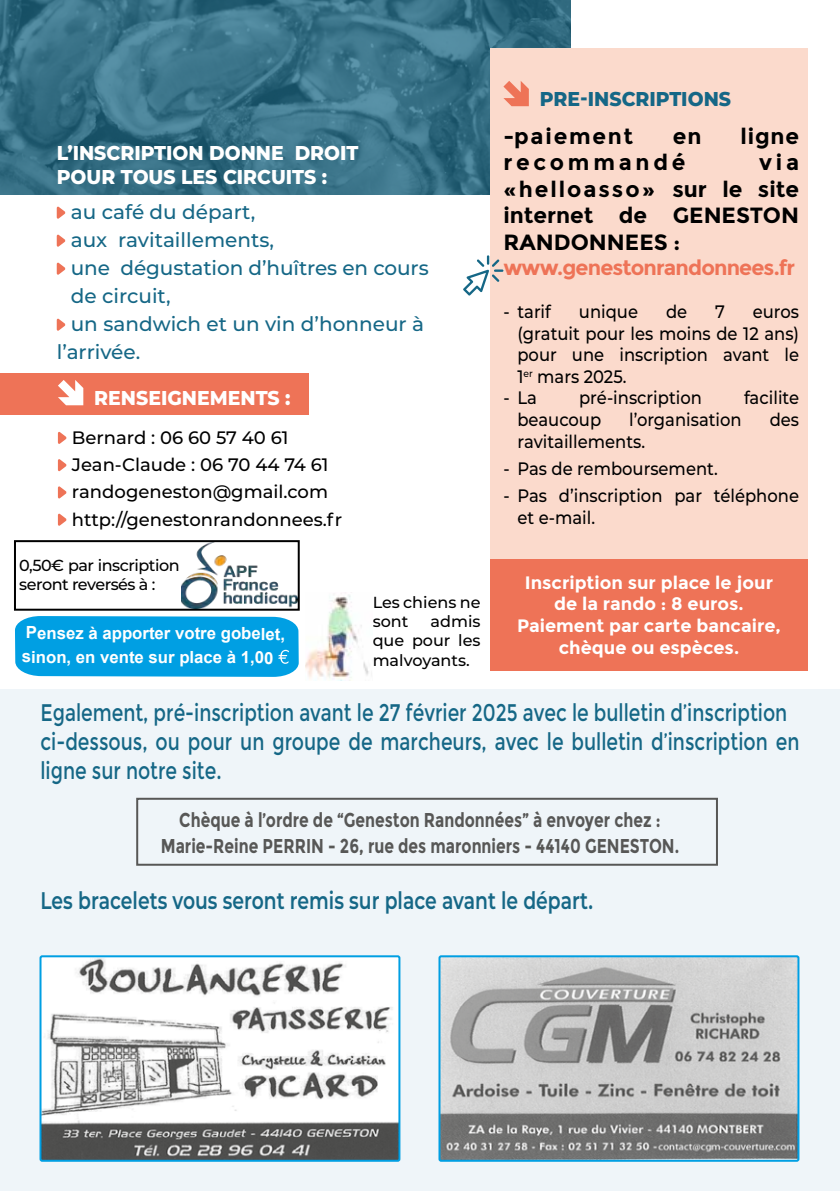
<style>
.page{position:relative;width:840px;height:1191px;background:#fff}
.page>*{position:absolute;margin:0;border:0;box-sizing:border-box;transform-origin:0 0}
.t1{font:24px/28.8px "Montserrat";color:#156786;scale:.78 1}
.t2{font:600 24px "Montserrat";color:#156786;scale:.78 1}
.t3{font:700 22px/26.4px "Montserrat";letter-spacing:.04em;color:#000;text-align:justify}
.t4{font:700 22px "Montserrat";letter-spacing:.17em;color:#000}
.t5{font:700 22px "Montserrat";letter-spacing:.08em;color:#000}
.t6{font:700 21px "Montserrat";letter-spacing:-.04em;color:#ee7357}
.t7{font:500 20px "Montserrat";color:#156786}
.t8{font:700 20px/26.4px "Montserrat";color:#575756;text-align:center;scale:.78 1}
.t9{font:800 20px/24px "Montserrat";color:#fff;scale:.94 1}
.t10{font:800 20px "Montserrat";color:#156786;scale:.94 1}
.t11{font:500 18px/21.6px "Montserrat";color:#000;text-align:justify;scale:.91 1}
.t12{font:500 18px/27.2px "Montserrat";color:#000}
.t13{font:700 18px/21.6px "Montserrat";color:#fff;text-align:center}
.t14{font:700 16.8px/24px "Arial";letter-spacing:-.005em;color:#fff}
.t15{font:500 16px/19.2px "Montserrat";letter-spacing:-.01em;color:#000}
.t16{font:500 16px/19.2px "Montserrat";letter-spacing:-.03em;color:#000}
</style>
<div class="page">
<svg style="left:0;top:0;width:570px;height:194px;background:#387187"></svg>
<div style="left:0;top:690px;width:839px;height:501px;background:#eff5f9"></div>
<svg style="left:57px;top:206px;width:8px;height:13px"></svg>
<svg style="left:57px;top:234px;width:8px;height:13px"></svg>
<svg style="left:57px;top:262px;width:8px;height:13px"></svg>
<svg style="left:57px;top:318px;width:8px;height:13px"></svg>
<div style="left:490px;top:48px;width:317px;height:602px;background:#fbdacc"></div>
<svg style="left:503px;top:81px;width:25px;height:25px"></svg>
<div style="left:15px;top:616px;width:283px;height:61px;background:#009fe3"></div>
<div style="left:490px;top:560px;width:317px;height:111px;background:#ee7357"></div>
<div style="left:0;top:373px;width:308px;height:41px;background:#ee7357"></div>
<div style="left:136px;top:797px;width:581px;height:68px;border:2px solid #575756"></div>
<svg style="left:58px;top:380px;width:25px;height:25px"></svg>
<svg style="left:58px;top:431px;width:9px;height:13px"></svg>
<svg style="left:58px;top:459px;width:9px;height:12px"></svg>
<svg style="left:58px;top:486px;width:9px;height:13px"></svg>
<svg style="left:58px;top:513px;width:9px;height:13px"></svg>
<svg style="left:463px;top:255px;width:40px;height:41px"></svg>
<img style="left:305px;top:592px;width:64px;height:88px">
<img style="left:42px;top:958px;width:355px;height:200px">
<div style="left:39px;top:955px;width:361px;height:206px;border:2px solid #009fe3;border-radius:2px"></div>
<img style="left:441px;top:958px;width:355px;height:200px">
<div style="left:438px;top:955px;width:361px;height:206px;border:2px solid #009fe3;border-radius:2px"></div>
<img style="left:181px;top:543px;width:115px;height:64px">
<div style="left:14px;top:540px;width:285px;height:70px;border:2px solid #000"></div>
<p class="t9" style="left:57px;top:140px;width:322px">L’INSCRIPTION DONNE DROIT<br>POUR TOUS LES CIRCUITS :</p>
<p class="t7" style="left:71px;top:198px;width:186px">au café du départ,</p>
<p class="t7" style="left:71px;top:226px;width:204px">aux ravitaillements,</p>
<p class="t7" style="left:71px;top:254px;width:359px">une dégustation d’huîtres en cours</p>
<p class="t7" style="left:71px;top:282px;width:101px">de circuit,</p>
<p class="t7" style="left:71px;top:310px;width:355px">un sandwich et un vin d’honneur à</p>
<p class="t7" style="left:57px;top:338px;width:85px">l’arrivée.</p>
<p class="t9" style="left:94px;top:385px;width:210px">RENSEIGNEMENTS :</p>
<p class="t12" style="left:72px;top:423px;width:271px">Bernard : 06 60 57 40 61<br>Jean-Claude : 06 70 44 74 61 randogeneston@gmail.com http://genestonrandonnees.fr</p>
<p class="t16" style="left:19px;top:555px;width:162px">0,50€ par inscription seront reversés à :</p>
<p class="t14" style="left:22px;top:621px;width:265px">Pensez à apporter votre gobelet, sinon, en vente sur place à 1,00</p>
<p class="t15" style="left:372px;top:592px;width:109px">Les chiens ne sont</p>
<p class="t15" style="left:372px;top:611px;width:109px;text-align:justify;text-indent:58px">admis que pour les malvoyants.</p>
<p class="t10" style="left:539px;top:84px;width:205px">PRE-INSCRIPTIONS</p>
<p class="t5" style="left:503px;top:123px;width:131px">-paiement</p>
<p class="t3" style="left:672px;top:123px;width:30px">en</p>
<p class="t3" style="left:740px;top:123px;width:60px">ligne</p>
<p class="t4" style="left:503px;top:149px;width:183px">recommandé</p>
<p class="t3" style="left:503px;top:149px;width:297px;text-indent:256px">via «helloasso» sur le site internet de GENESTON RANDONNEES :</p>
<p class="t6" style="left:503px;top:255px;width:293px">www.genestonrandonnees.fr</p>
<p class="t11" style="left:503px;top:300px;width:54px">- tarif</p>
<p class="t11" style="left:578px;top:300px;width:66px">unique</p>
<p class="t11" style="left:665px;top:300px;width:25px">de</p>
<p class="t11" style="left:714px;top:300px;width:12px">7</p>
<p class="t11" style="left:517px;top:300px;width:311px;text-indent:235px">euros (gratuit pour les moins de 12 ans) pour une inscription avant le 1<sup>er</sup> mars 2025.</p>
<p class="t11" style="left:503px;top:386px;width:38px">- La</p>
<p class="t11" style="left:578px;top:386px;width:136px">pré-inscription</p>
<p class="t11" style="left:743px;top:386px;width:62px">facilite</p>
<p class="t11" style="left:517px;top:408px;width:93px">beaucoup</p>
<p class="t11" style="left:628px;top:408px;width:125px">l’organisation</p>
<p class="t11" style="left:769px;top:408px;width:34px">des</p>
<p class="t11" style="left:517px;top:430px;width:142px">ravitaillements.</p>
<p class="t11" style="left:503px;top:457px;width:237px">- Pas de remboursement.</p>
<p class="t11" style="left:517px;top:484px;width:311px;text-indent:-14px">- Pas d’inscription par téléphone et e-mail.</p>
<p class="t13" style="left:516px;top:572px;width:265px">Inscription sur place le jour de la rando : 8 euros.<br>Paiement par carte bancaire, chèque ou espèces.</p>
<h1 class="t1" style="left:40px;top:699px;width:973px">Egalement, pré-inscription avant le 27 février 2025 avec le bulletin d’inscription ci-dessous, ou pour un groupe de marcheurs, avec le bulletin d’inscription en ligne sur notre site.</h1>
<p class="t8" style="left:161px;top:807px;width:665px">Chèque à l’ordre de “Geneston Randonnées” à envoyer chez :<br>Marie-Reine PERRIN - 26, rue des maronniers - 44140 GENESTON.</p>
<h1 class="t2" style="left:40px;top:883px;width:709px">Les bracelets vous seront remis sur place avant le départ.</h1>
</div>
